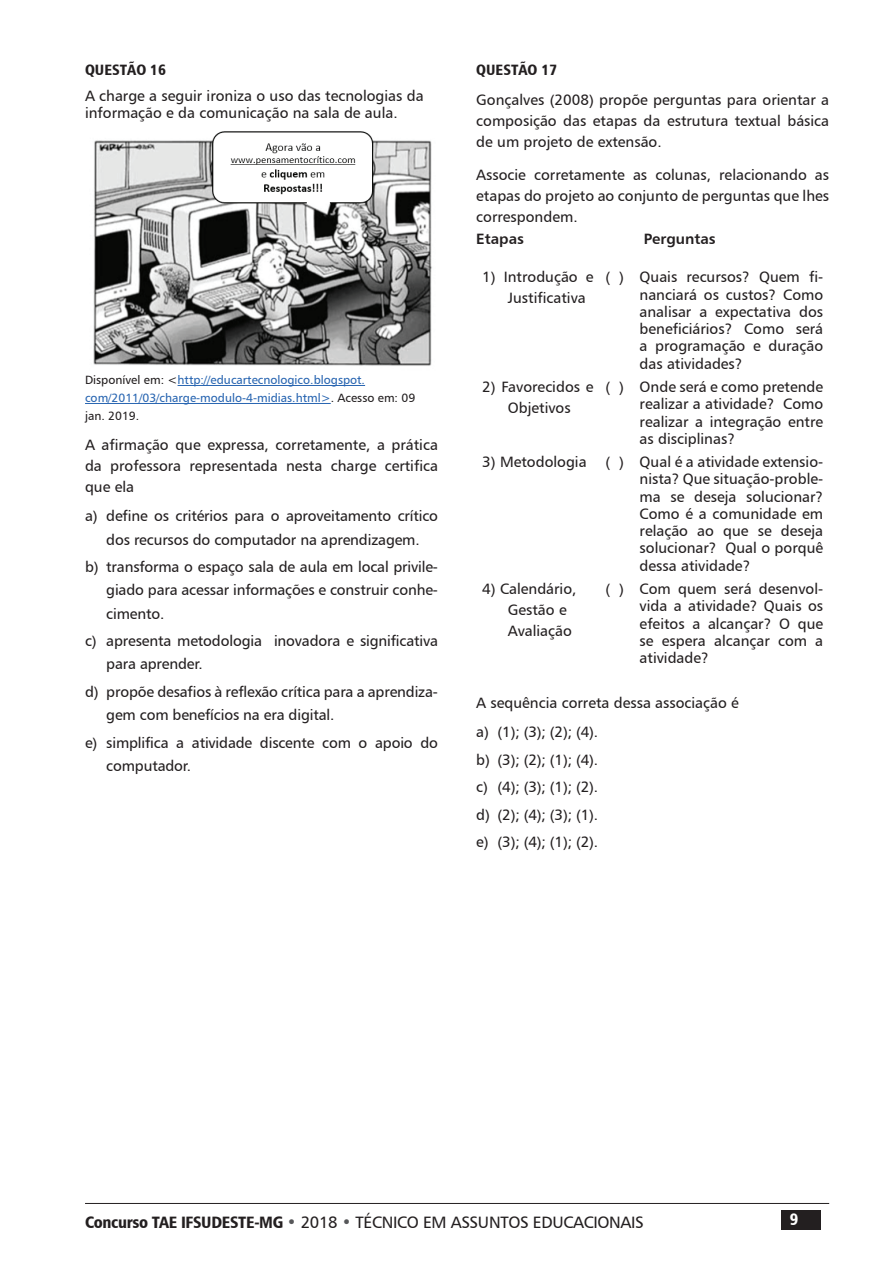
<style>
.page{position:relative;width:893px;height:1263px;background:#fff}
.page>*{position:absolute;margin:0;border:0;box-sizing:border-box;transform-origin:0 0}
.t1{font:16.5px "Humanist 777 BT Roman B";letter-spacing:-.02em;color:#231f20}
.t2{font:16.5px "Humanist 777 BT Black Condensed B";color:#fff}
.t3{font:15px/17.2px "Humanist 777 BT Roman B";color:#231f20;text-align:justify}
.t4{font:15px "Humanist 777 BT Black Condensed B";color:#231f20}
.t5{font:15px "Humanist 777 BT Bold B";color:#231f20}
.t6{font:12px/18px "Humanist 777 BT Roman B";color:#2865b1}
.s1{color:#231f20}
.s2{font-family:"Humanist 777 BT Black Condensed B"}
.s3{color:#57585a}
</style>
<div class="page">
<hr style="left:85px;top:1203px;width:744px;height:1px;background:#231f20">
<div style="left:781px;top:1210px;width:39px;height:19px;background:#231f20"></div>
<hr style="left:178px;top:385px;width:187px;height:1px;background:#2865b1">
<hr style="left:85px;top:403px;width:246px;height:1px;background:#2865b1">
<img style="left:93px;top:131px;width:339px;height:235px">
<p class="t4" style="left:85px;top:60px;width:82px">QUESTÃO 16</p>
<p class="t3" style="left:85px;top:87px;width:340px">A charge a seguir ironiza o uso das tecnologias da informação e da comunicação na sala de aula.</p>
<p class="t6" style="left:85px;top:371px;width:332px"><span class="s1">Disponível em: &lt;</span>http://educartecnologico.blogspot. com/2011/03/charge-modulo-4-midias.html&gt;<span class="s1">. Acesso em: 09 jan. 2019.</span></p>
<p class="t3" style="left:85px;top:434px;width:354px;line-height:21px">A afirmação que expressa, corretamente, a prática da professora representada nesta charge certifica que ela</p>
<p class="t3" style="left:85px;top:504px;width:354px;line-height:23.2px;text-align:center">a) define os critérios para o aproveitamento crítico dos recursos do computador na aprendizagem.</p>
<p class="t3" style="left:106px;top:555px;width:333px;line-height:23.2px;text-indent:-21px">b) transforma o espaço sala de aula em local privile&shy;giado para acessar informações e construir conhe&shy;cimento.</p>
<p class="t3" style="left:106px;top:629px;width:333px;line-height:23.2px;text-indent:-21px">c) apresenta metodologia inovadora e significativa para aprender.</p>
<p class="t3" style="left:106px;top:680px;width:333px;line-height:23.2px;text-indent:-21px">d) propõe desafios à reflexão crítica para a aprendiza&shy;gem com benefícios na era digital.</p>
<p class="t3" style="left:106px;top:730px;width:333px;line-height:23.2px;text-indent:-21px">e) simplifica a atividade discente com o apoio do computador.</p>
<p class="t4" style="left:476px;top:60px;width:82px">QUESTÃO 17</p>
<p class="t3" style="left:476px;top:89px;width:354px;line-height:21px">Gonçalves (2008) propõe perguntas para orientar a composição das etapas da estrutura textual básica de um projeto de extensão.</p>
<p class="t3" style="left:476px;top:164px;width:354px;line-height:21px">Associe corretamente as colunas, relacionando as etapas do projeto ao conjunto de perguntas que lhes correspondem.</p>
<p class="t5" style="left:476px;top:229px;width:49px">etapas</p>
<p class="t5" style="left:644px;top:229px;width:73px">Perguntas</p>
<p class="t3" style="left:508px;top:266px;width:87px;line-height:21px;text-indent:-26px">1) Introdução e<br>Justificativa</p>
<p class="t3" style="left:640px;top:268px;width:185px;text-indent:-34px">( ) Quais recursos? Quem fi&shy;nanciará os custos? Como analisar a expectativa dos beneficiários? Como será a programação e duração das atividades?</p>
<p class="t3" style="left:482px;top:376px;width:113px;line-height:21px;text-align:center">2) Favorecidos e<br>Objetivos</p>
<p class="t3" style="left:640px;top:378px;width:185px;text-indent:-34px">( ) Onde será e como pretende realizar a atividade? Como realizar a integração entre as disciplinas?</p>
<p class="t3" style="left:482px;top:453px;width:106px">3) Metodologia</p>
<p class="t3" style="left:640px;top:453px;width:185px;text-indent:-34px">( ) Qual é a atividade extensio&shy;nista? Que situação-proble&shy;ma se deseja solucionar?<br>Como é a comunidade em relação ao que se deseja solucionar? Qual o porquê dessa atividade?</p>
<p class="t3" style="left:508px;top:578px;width:70px;line-height:21px;text-align:left;text-indent:-26px">4) Calendário,<br>Gestão e<br>Avaliação</p>
<p class="t3" style="left:640px;top:580px;width:185px;text-indent:-34px">( ) Com quem será desenvol&shy;vida a atividade? Quais os efeitos a alcançar? O que se espera alcançar com a atividade?</p>
<p class="t3" style="left:476px;top:687px;width:264px;line-height:29.7px">A sequência correta dessa associação é a) (1); (3); (2); (4).</p>
<p class="t3" style="left:476px;top:745px;width:123px;line-height:27.5px">b) (3); (2); (1); (4). c) (4); (3); (1); (2). d) (2); (4); (3); (1). e) (3); (4); (1); (2).</p>
<p class="t1" style="left:85px;top:1212px;width:560px"><span class="s2">Concurso TAE IFSUDESTE-MG</span> <span class="s3">•</span> 2018 <span class="s3">•</span> TÉCNICO EM ASSUNTOS EDUCACIONAIS</p>
<p class="t2" style="left:790px;top:1209px;width:10px">9</p>
</div>
